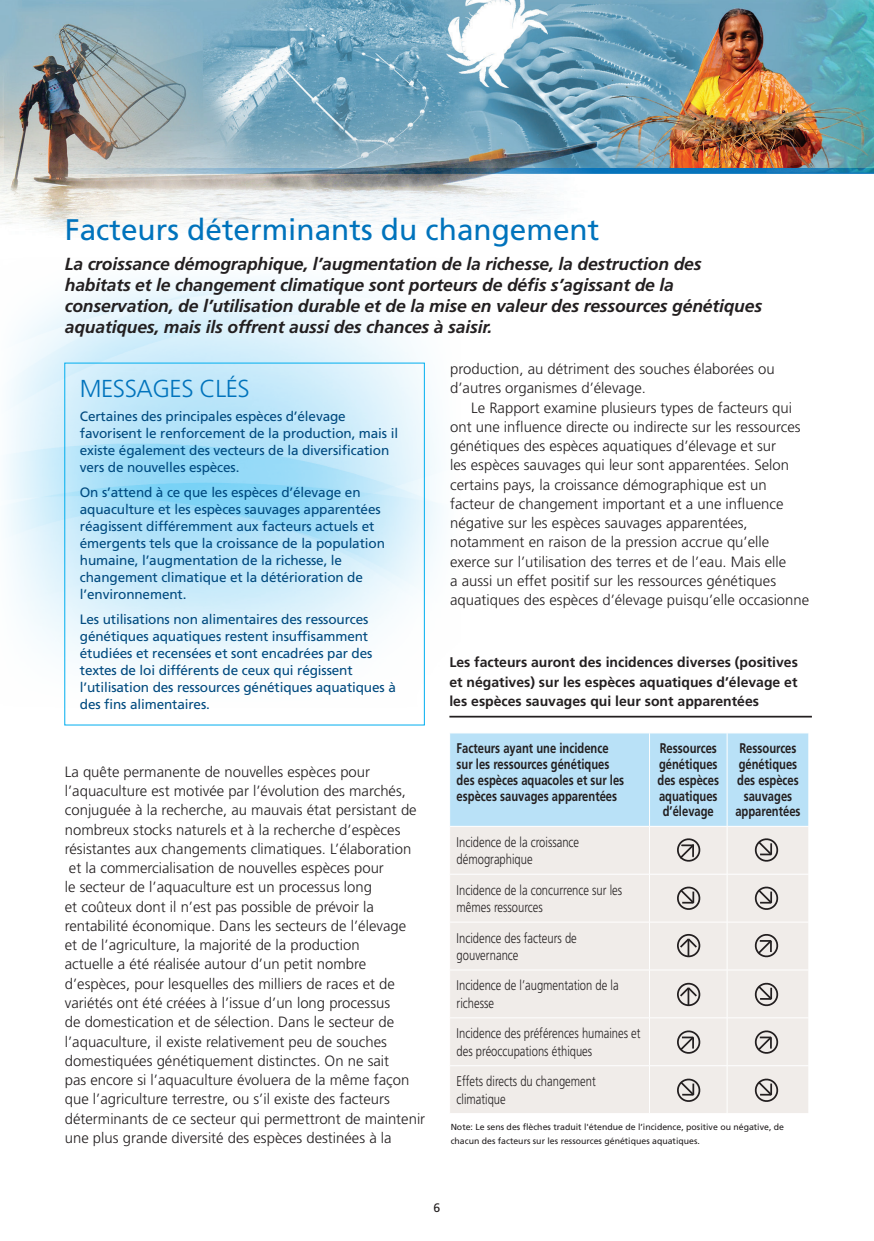
<style>
.page{position:relative;width:874px;height:1241px;background:#fff}
.page>*{position:absolute;margin:0;border:0;box-sizing:border-box;transform-origin:0 0}
.Ahead{font:29.75px "Frutiger LT Std";color:#0073bc}
.message_Title{font:300 24.5px "Frutiger LT Std";letter-spacing:-.02em;color:#0073bc}
.subHead{font:italic 700 17.5px/21px "Frutiger LT Std";letter-spacing:-.01em;color:#231f20}
.subHead-2{font:300 14.88px/19.2px "Frutiger LT Std";color:#231f20}
.NewPara_1{font:300 14.88px/19.2px "Frutiger LT Std";color:#231f20}
.TableBody_E{font:300 14px/17.5px "Frutiger LT Std";color:#231f20;scale:.8 1}
.TableHeadColumn_E{font:700 14px/15.8px "Frutiger LT Std";color:#231f20;text-align:center;scale:.8 1}
.FigureTitle_E{font:700 14px/19.2px "Frutiger LT Std";color:#231f20;text-align:justify}
.MessageTxt{font:13.65px/17.2px "Frutiger LT Std";letter-spacing:-.01em;color:#004a7f}
.t1{font:12.25px "Frutiger LT Std";color:#231f20}
.Figure_Source_E{font:8.75px/14px "Frutiger LT Std";color:#231f20}
</style>
<div class="page">
<img style="left:0;top:0;width:873px;height:231px">
<img style="left:5px;top:278px;width:436px;height:429px">
<div style="left:450px;top:733px;width:358px;height:92px;background:#b9e1f7"></div>
<div style="left:450px;top:827px;width:358px;height:286px;background:#f0ece9"></div>
<hr style="left:649px;top:733px;width:1px;height:93px;background:#fff">
<hr style="left:726px;top:733px;width:1px;height:93px;background:#fff">
<hr style="left:649px;top:826px;width:1px;height:47px;background:#fff">
<hr style="left:726px;top:826px;width:1px;height:47px;background:#fff">
<hr style="left:449px;top:873px;width:200px;height:1px;background:#fff">
<hr style="left:649px;top:873px;width:77px;height:1px;background:#fff">
<hr style="left:649px;top:874px;width:1px;height:47px;background:#fff">
<hr style="left:726px;top:873px;width:82px;height:1px;background:#fff">
<hr style="left:726px;top:874px;width:1px;height:47px;background:#fff">
<hr style="left:449px;top:921px;width:200px;height:1px;background:#fff">
<hr style="left:649px;top:921px;width:77px;height:1px;background:#fff">
<hr style="left:649px;top:922px;width:1px;height:47px;background:#fff">
<hr style="left:726px;top:921px;width:82px;height:1px;background:#fff">
<hr style="left:726px;top:922px;width:1px;height:47px;background:#fff">
<hr style="left:449px;top:969px;width:200px;height:1px;background:#fff">
<hr style="left:649px;top:969px;width:77px;height:1px;background:#fff">
<hr style="left:649px;top:970px;width:1px;height:47px;background:#fff">
<hr style="left:726px;top:969px;width:82px;height:1px;background:#fff">
<hr style="left:726px;top:970px;width:1px;height:47px;background:#fff">
<hr style="left:449px;top:1017px;width:200px;height:1px;background:#fff">
<hr style="left:649px;top:1017px;width:77px;height:1px;background:#fff">
<hr style="left:649px;top:1017px;width:1px;height:48px;background:#fff">
<hr style="left:726px;top:1017px;width:82px;height:1px;background:#fff">
<hr style="left:726px;top:1017px;width:1px;height:48px;background:#fff">
<hr style="left:449px;top:1065px;width:200px;height:1px;background:#fff">
<hr style="left:649px;top:1065px;width:77px;height:1px;background:#fff">
<hr style="left:649px;top:1065px;width:1px;height:48px;background:#fff">
<hr style="left:726px;top:1065px;width:82px;height:1px;background:#fff">
<hr style="left:726px;top:1065px;width:1px;height:48px;background:#fff">
<hr style="left:449px;top:715px;width:362px;height:2px;background:#231f20">
<svg style="left:674px;top:835px;width:28px;height:26px"></svg>
<svg style="left:674px;top:1027px;width:28px;height:26px"></svg>
<svg style="left:751px;top:1027px;width:29px;height:26px"></svg>
<svg style="left:754px;top:835px;width:26px;height:29px"></svg>
<svg style="left:754px;top:883px;width:26px;height:29px"></svg>
<svg style="left:676px;top:883px;width:26px;height:29px"></svg>
<svg style="left:676px;top:1075px;width:26px;height:29px"></svg>
<svg style="left:754px;top:1075px;width:26px;height:29px"></svg>
<div style="left:676px;top:933px;width:24px;height:24px;border:2px solid #231f20;border-radius:50%"></div>
<svg style="left:677px;top:936px;width:21px;height:20px"></svg>
<div style="left:676px;top:982px;width:24px;height:23px;border:2px solid #231f20;border-radius:50%"></div>
<svg style="left:677px;top:985px;width:21px;height:20px"></svg>
<svg style="left:751px;top:931px;width:29px;height:26px"></svg>
<svg style="left:754px;top:980px;width:26px;height:28px"></svg>
<p class="Ahead" style="left:65px;top:212px;width:535px">Facteurs déterminants du changement</p>
<p class="subHead" style="left:65px;top:254px;width:698px">La croissance démographique, l’augmentation de la richesse, la destruction des habitats et le changement climatique sont porteurs de défis s’agissant de la conservation, de l’utilisation durable et de la mise en valeur des ressources génétiques aquatiques, mais ils offrent aussi des chances à saisir.</p>
<p class="message_Title" style="left:80px;top:374px;width:171px">MESSAGES CLÉS</p>
<p class="MessageTxt" style="left:80px;top:408px;width:319px">Certaines des principales espèces d’élevage favorisent le renforcement de la production, mais il existe également des vecteurs de la diversification vers de nouvelles espèces.</p>
<p class="MessageTxt" style="left:80px;top:483px;width:306px">On s’attend à ce que les espèces d’élevage en aquaculture et les espèces sauvages apparentées réagissent différemment aux facteurs actuels et émergents tels que la croissance de la population humaine, l’augmentation de la richesse, le changement climatique et la détérioration de l’environnement.</p>
<p class="MessageTxt" style="left:80px;top:610px;width:317px">Les utilisations non alimentaires des ressources génétiques aquatiques restent insuffisamment étudiées et recensées et sont encadrées par des textes de loi différents de ceux qui régissent l’utilisation des ressources génétiques aquatiques à des fins alimentaires.</p>
<p class="subHead-2" style="left:65px;top:762px;width:362px">La quête permanente de nouvelles espèces pour l’aquaculture est motivée par l’évolution des marchés, conjuguée à la recherche, au mauvais état persistant de nombreux stocks naturels et à la recherche d’espèces résistantes aux changements climatiques. L’élaboration et la commercialisation de nouvelles espèces pour<br>le secteur de l’aquaculture est un processus long<br>et coûteux dont il n’est pas possible de prévoir la rentabilité économique. Dans les secteurs de l’élevage<br>et de l’agriculture, la majorité de la production<br>actuelle a été réalisée autour d’un petit nombre d’espèces, pour lesquelles des milliers de races et de variétés ont été créées à l’issue d’un long processus<br>de domestication et de sélection. Dans le secteur de l’aquaculture, il existe relativement peu de souches domestiquées génétiquement distinctes. On ne sait<br>pas encore si l’aquaculture évoluera de la même façon que l’agriculture terrestre, ou s’il existe des facteurs déterminants de ce secteur qui permettront de maintenir une plus grande diversité des espèces destinées à la</p>
<p class="subHead-2" style="left:450px;top:359px;width:326px">production, au détriment des souches élaborées ou d’autres organismes d’élevage.</p>
<p class="NewPara_1" style="left:450px;top:398px;width:360px;text-indent:21px">Le Rapport examine plusieurs types de facteurs qui ont une influence directe ou indirecte sur les ressources génétiques des espèces aquatiques d’élevage et sur<br>les espèces sauvages qui leur sont apparentées. Selon certains pays, la croissance démographique est un facteur de changement important et a une influence négative sur les espèces sauvages apparentées, notamment en raison de la pression accrue qu’elle exerce sur l’utilisation des terres et de l’eau. Mais elle<br>a aussi un effet positif sur les ressources génétiques aquatiques des espèces d’élevage puisqu’elle occasionne</p>
<p class="FigureTitle_E" style="left:449px;top:652px;width:350px">Les facteurs auront des incidences diverses (positives et négatives) sur les espèces aquatiques d’élevage et les espèces sauvages qui leur sont apparentées</p>
<p class="TableHeadColumn_E" style="left:456px;top:740px;width:211px;text-align:left">Facteurs ayant une incidence sur les ressources génétiques des espèces aquacoles et sur les espèces sauvages apparentées</p>
<p class="TableHeadColumn_E" style="left:657px;top:740px;width:79px">Ressources génétiques des espèces aquatiques d’élevage</p>
<p class="TableHeadColumn_E" style="left:735px;top:740px;width:83px">Ressources génétiques des espèces sauvages apparentées</p>
<p class="TableBody_E" style="left:456px;top:833px;width:154px">Incidence de la croissance démographique</p>
<p class="TableBody_E" style="left:456px;top:881px;width:208px">Incidence de la concurrence sur les mêmes ressources</p>
<p class="TableBody_E" style="left:456px;top:929px;width:152px">Incidence des facteurs de gouvernance</p>
<p class="TableBody_E" style="left:456px;top:976px;width:204px">Incidence de l’augmentation de la richesse</p>
<p class="TableBody_E" style="left:456px;top:1024px;width:231px">Incidence des préférences humaines et des préoccupations éthiques</p>
<p class="TableBody_E" style="left:456px;top:1072px;width:175px">Effets directs du changement climatique</p>
<p class="Figure_Source_E" style="left:450px;top:1119px;width:335px">Note: Le sens des flèches traduit l'étendue de l’incidence, positive ou négative, de chacun des facteurs sur les ressources génétiques aquatiques.</p>
<p class="t1" style="left:433px;top:1200px;width:8px">6</p>
</div>
